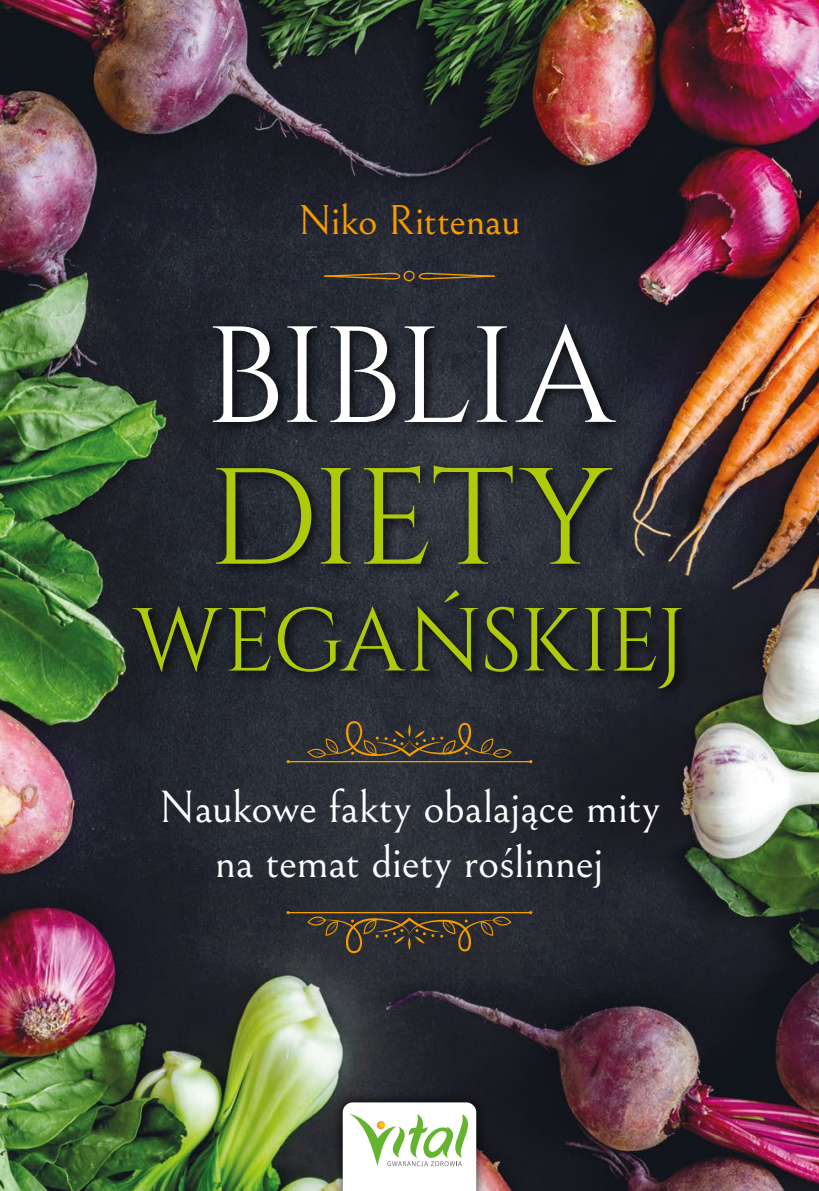
<style>
.page{position:relative;width:819px;height:1191px;background:#fff}
.page>*{position:absolute;margin:0;border:0;box-sizing:border-box;transform-origin:0 0}
.t1{font:136.5px "Cinzel";letter-spacing:-.03em;color:#fff}
.t2{font:136.5px "Cinzel";letter-spacing:-.025em;color:#afca0b}
.t3{font:89.25px "Cinzel";letter-spacing:-.025em;color:#afca0b}
.t4{font:45.5px/54.2px "Bellefair";letter-spacing:-.01em;color:#fff;text-align:center}
.t5{font:42px "Bellefair";letter-spacing:-.01em;color:#f59c00}
</style>
<div class="page">
<img style="left:0;top:0;width:819px;height:1191px">
<div style="left:126px;top:317px;width:569px;height:385px;background:#000;opacity:.75"></div>
<svg style="left:307px;top:720px;width:204px;height:37px;background:#443c2f"></svg>
<hr style="left:288px;top:761px;width:243px;height:1px;background:#f59c00">
<svg style="left:307px;top:916px;width:204px;height:38px;background:#433a2c"></svg>
<hr style="left:288px;top:912px;width:243px;height:1px;background:#f59c00">
<svg style="left:324px;top:271px;width:171px;height:10px;background:#5a4728"></svg>
<div style="left:332px;top:1091px;width:155px;height:100px;background:#000;opacity:.75"></div>
<svg style="left:343px;top:1102px;width:133px;height:89px"></svg>
<p class="t5" style="left:298px;top:197px;width:224px">Niko Rittenau</p>
<h1 class="t1" style="left:205px;top:297px;width:411px">BIBLIA</h1>
<h1 class="t2" style="left:208px;top:439px;width:404px">DIETY</h1>
<h2 class="t3" style="left:133px;top:589px;width:553px">WEGAŃSKIEJ</h2>
<p class="t4" style="left:159px;top:781px;width:503px">Naukowe fakty obalające mity na temat diety roślinnej</p>
</div>
